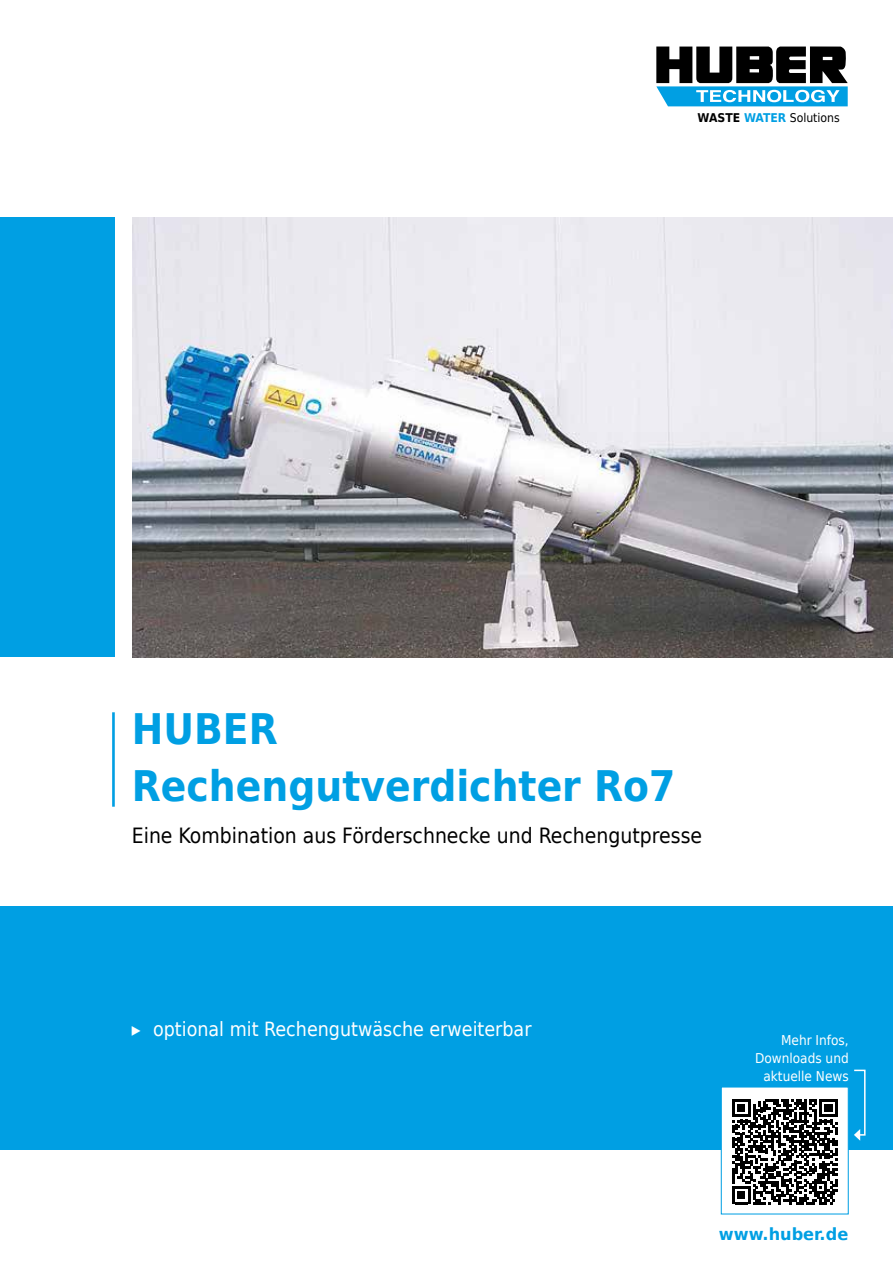
<style>
.page{position:relative;width:893px;height:1263px;background:#fff}
.page>*{position:absolute;margin:0;border:0;box-sizing:border-box;transform-origin:0 0}
.t1{font:700 42px/57px "Huber Tec";color:#009fe3}
.t2{font:21px "Huber Tec";color:#000}
.t3{font:19.5px "Huber Tec";color:#fff}
.t4{font:700 16.65px "Huber Tec";color:#009fe3;scale:1.08 1}
.t5{font:13.5px/18px "Huber Tec";color:#fff;text-align:right}
.t6{font:12.15px "Huber Tec";color:#000}
.s1{font-weight:700}
.s2{font-weight:700;color:#009fe3}
</style>
<div class="page">
<div style="left:0;top:218px;width:115px;height:439px;background:#009fe3"></div>
<div style="left:0;top:906px;width:893px;height:244px;background:#009fe3"></div>
<div style="left:721px;top:1086px;width:128px;height:128px;background:#fff;border:1px solid #009fe3"></div>
<svg style="left:854px;top:1069px;width:12px;height:72px"></svg>
<hr style="left:112px;top:712px;width:3px;height:95px;background:#009fe3">
<svg style="left:656px;top:46px;width:192px;height:60px"></svg>
<img style="left:132px;top:218px;width:761px;height:439px">
<svg style="left:732px;top:1099px;width:105px;height:105px"></svg>
<p class="t6" style="left:698px;top:108px;width:144px"><span class="s1">WASTE</span> <span class="s2">WATER</span> Solutions</p>
<h1 class="t1" style="left:132px;top:699px;width:545px">HUBER<br>Rechengutverdichter Ro7</h1>
<p class="t2" style="left:132px;top:818px;width:572px">Eine Kombination aus Förderschnecke und Rechengutpresse</p>
<p class="t3" style="left:132px;top:1013px;width:401px">▸ optional mit Rechengutwäsche erweiterbar</p>
<p class="t5" style="left:755px;top:1030px;width:95px">Mehr Infos,<br>Downloads und aktuelle News</p>
<p class="t4" style="left:719px;top:1220px;width:121px">www.huber.de</p>
</div>
